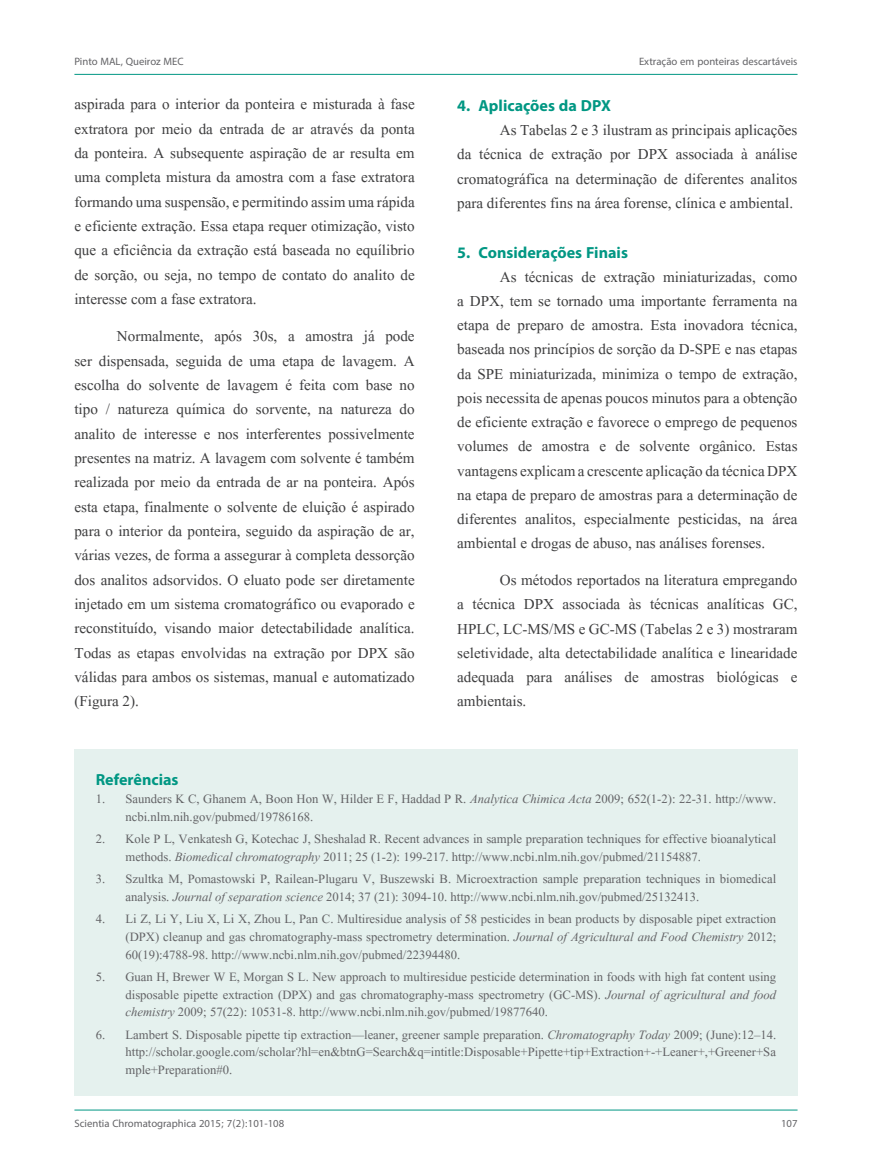
<style>
.page{position:relative;width:872px;height:1170px;background:#fff}
.page>*{position:absolute;margin:0;border:0;box-sizing:border-box;transform-origin:0 0}
.Subtítulo_1_nível{font:700 22.5px "Myriad Arabic";color:#009783}
.Corpo_de_texto{font:18.75px/24.3px "Aparajita";color:#3e3e3f;text-align:justify}
.Referências{font:15.75px/17.9px "Aparajita";color:#636366}
.t1{font:15px "Myriad Arabic";color:#636366}
.s1{font-style:italic}
</style>
<div class="page">
<hr style="left:74px;top:74px;width:723px;height:1px;background:#009783">
<hr style="left:74px;top:1109px;width:723px;height:1px;background:#009783">
<div style="left:74px;top:748px;width:723px;height:347px;background:#e5f1ee"></div>
<p class="t1" style="left:74px;top:52px;width:111px">Pinto MAL, Queiroz MEC</p>
<p class="t1" style="left:639px;top:52px;width:160px">Extração em ponteiras descartáveis</p>
<p class="Corpo_de_texto" style="left:74px;top:94px;width:342px">aspirada para o interior da ponteira e misturada à fase extratora por meio da entrada de ar através da ponta da ponteira. A subsequente aspiração de ar resulta em uma completa mistura da amostra com a fase extratora formando uma suspensão, e permitindo assim uma rápida e eficiente extração. Essa etapa requer otimização, visto que a eficiência da extração está baseada no equílibrio de sorção, ou seja, no tempo de contato do analito de interesse com a fase extratora.</p>
<p class="Corpo_de_texto" style="left:74px;top:326px;width:342px;text-indent:43px">Normalmente, após 30s, a amostra já pode ser dispensada, seguida de uma etapa de lavagem. A escolha do solvente de lavagem é feita com base no tipo / natureza química do sorvente, na natureza do analito de interesse e nos interferentes possivelmente presentes na matriz. A lavagem com solvente é também realizada por meio da entrada de ar na ponteira. Após esta etapa, finalmente o solvente de eluição é aspirado para o interior da ponteira, seguido da aspiração de ar, várias vezes, de forma a assegurar à completa dessorção dos analitos adsorvidos. O eluato pode ser diretamente injetado em um sistema cromatográfico ou evaporado e reconstituído, visando maior detectabilidade analítica.<br>Todas as etapas envolvidas na extração por DPX são válidas para ambos os sistemas, manual e automatizado (Figura 2).</p>
<p class="Subtítulo_1_nível" style="left:457px;top:90px;width:155px">4. Aplicações da DPX</p>
<p class="Corpo_de_texto" style="left:457px;top:120px;width:342px;text-indent:43px">As Tabelas 2 e 3 ilustram as principais aplicações da técnica de extração por DPX associada à análise cromatográfica na determinação de diferentes analitos para diferentes fins na área forense, clínica e ambiental.</p>
<p class="Subtítulo_1_nível" style="left:457px;top:237px;width:172px">5. Considerações Finais</p>
<p class="Corpo_de_texto" style="left:457px;top:266px;width:342px;text-indent:43px">As técnicas de extração miniaturizadas, como a DPX, tem se tornado uma importante ferramenta na etapa de preparo de amostra. Esta inovadora técnica, baseada nos princípios de sorção da D-SPE e nas etapas da SPE miniaturizada, minimiza o tempo de extração, pois necessita de apenas poucos minutos para a obtenção de eficiente extração e favorece o emprego de pequenos volumes de amostra e de solvente orgânico. Estas vantagens explicam a crescente aplicação da técnica DPX na etapa de preparo de amostras para a determinação de diferentes analitos, especialmente pesticidas, na área ambiental e drogas de abuso, nas análises forenses.</p>
<p class="Corpo_de_texto" style="left:457px;top:570px;width:342px;text-indent:43px">Os métodos reportados na literatura empregando a técnica DPX associada às técnicas analíticas GC, HPLC, LC-MS/MS e GC-MS (Tabelas 2 e 3) mostraram seletividade, alta detectabilidade analítica e linearidade adequada para análises de amostras biológicas e ambientais.</p>
<p class="Subtítulo_1_nível" style="left:96px;top:764px;width:84px">Referências</p>
<p class="Referências" style="left:125px;top:791px;width:652px;text-indent:-30px">1. Saunders K C, Ghanem A, Boon Hon W, Hilder E F, Haddad P R. <span class="s1">Analytica Chimica Acta</span> 2009; 652(1-2): 22-31. http://www. ncbi.nlm.nih.gov/pubmed/19786168.</p>
<p class="Referências" style="left:125px;top:831px;width:652px;text-indent:-30px">2. Kole P L, Venkatesh G, Kotechac J, Sheshalad R. Recent advances in sample preparation techniques for effective bioanalytical methods. <span class="s1">Biomedical chromatography</span> 2011; 25 (1-2): 199-217. http://www.ncbi.nlm.nih.gov/pubmed/21154887.</p>
<p class="Referências" style="left:125px;top:871px;width:652px;text-indent:-30px">3. Szultka M, Pomastowski P, Railean-Plugaru V, Buszewski B. Microextraction sample preparation techniques in biomedical analysis. <span class="s1">Journal of separation science</span> 2014; 37 (21): 3094-10. http://www.ncbi.nlm.nih.gov/pubmed/25132413.</p>
<p class="Referências" style="left:125px;top:911px;width:652px;text-align:justify;text-indent:-30px">4. Li Z, Li Y, Liu X, Li X, Zhou L, Pan C. Multiresidue analysis of 58 pesticides in bean products by disposable pipet extraction (DPX) cleanup and gas chromatography-mass spectrometry determination. <span class="s1">Journal of Agricultural and Food Chemistry</span> 2012; 60(19):4788-98. http://www.ncbi.nlm.nih.gov/pubmed/22394480.</p>
<p class="Referências" style="left:125px;top:969px;width:652px;text-align:justify;text-indent:-30px">5. Guan H, Brewer W E, Morgan S L. New approach to multiresidue pesticide determination in foods with high fat content using disposable pipette extraction (DPX) and gas chromatography-mass spectrometry (GC-MS). <span class="s1">Journal of agricultural and food chemistry</span> 2009; 57(22): 10531-8. http://www.ncbi.nlm.nih.gov/pubmed/19877640.</p>
<p class="Referências" style="left:125px;top:1026px;width:652px;text-align:justify;text-indent:-30px">6. Lambert S. Disposable pipette tip extraction—leaner, greener sample preparation. <span class="s1">Chromatography Today</span> 2009; (June):12–14. http://scholar.google.com/scholar?hl=en&amp;btnG=Search&amp;q=intitle:Disposable+Pipette+tip+Extraction+-+Leaner+,+Greener+Sa mple+Preparation#0.</p>
<p class="t1" style="left:74px;top:1113px;width:211px">Scientia Chromatographica 2015; 7(2):101-108</p>
<p class="t1" style="left:781px;top:1113px;width:18px">107</p>
</div>
